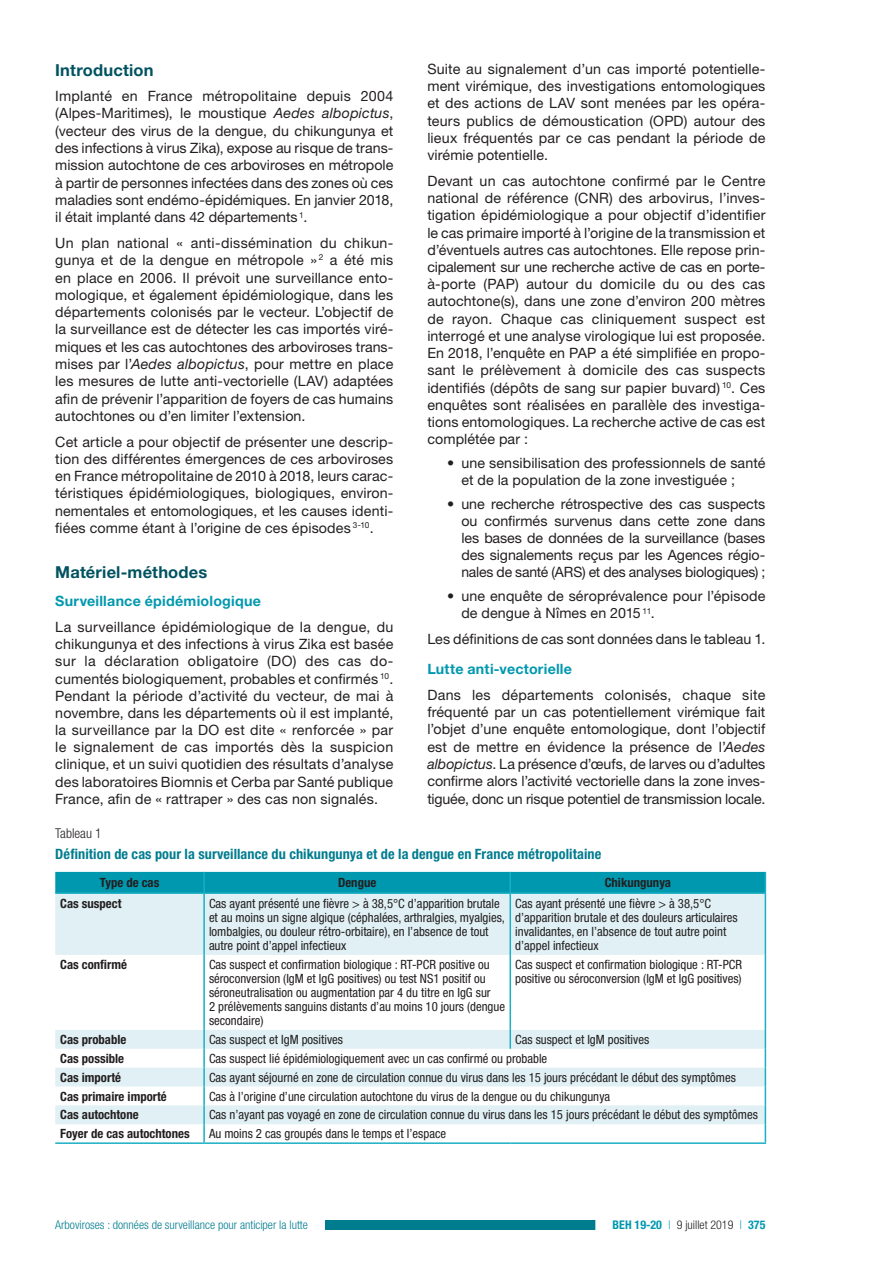
<style>
.page{position:relative;width:893px;height:1263px;background:#fff}
.page>*{position:absolute;margin:0;border:0;box-sizing:border-box;transform-origin:0 0}
.t1{font:700 16.5px "Helvetica Neue LT Std";letter-spacing:.01em;color:#005260}
.t2{font:14.25px/17.2px "Helvetica Neue LT Std";letter-spacing:.01em;color:#231f20;text-align:justify}
.t3{font:700 condensed 14.25px "Helvetica Neue LT Std";letter-spacing:.01em;color:#007c8f}
.t4{font:700 14.25px "Helvetica Neue LT Std";letter-spacing:.015em;color:#0098af}
.t5{font:300 condensed 13.5px "Helvetica Neue LT Std";color:#231f20}
.t6{font:condensed 12.75px/14.1px "Helvetica Neue LT Std";color:#231f20}
.t7{font:700 condensed 12.75px "Helvetica Neue LT Std";color:#231f20}
.t8{font:300 condensed 12px "Helvetica Neue LT Std";color:#007c8f}
.t9{font:300 condensed 12px "Helvetica Neue LT Std";color:#231f20}
.s1{font-style:italic}
.s2{font-weight:700;color:#0098af}
.s3{color:#0098af}
</style>
<div class="page">
<div style="left:55px;top:1220px;width:596px;height:10px;background:#007c8f"></div>
<div style="left:38px;top:1218px;width:287px;height:13px;background:#fff"></div>
<div style="left:595px;top:1219px;width:188px;height:12px;background:#fff"></div>
<svg style="left:55px;top:894px;width:710px;height:230px;fill:#e7f3f6"></svg>
<hr style="left:55px;top:892px;width:149px;height:2px;background:#1aafc4">
<hr style="left:204px;top:892px;width:306px;height:2px;background:#1aafc4">
<div style="left:55px;top:872px;width:711px;height:21px;background:#0098af"></div>
<hr style="left:510px;top:892px;width:256px;height:2px;background:#1aafc4">
<hr style="left:203px;top:894px;width:2px;height:61px;background:#1aafc4">
<hr style="left:509px;top:894px;width:2px;height:61px;background:#1aafc4">
<hr style="left:765px;top:894px;width:1px;height:61px;background:#1aafc4">
<hr style="left:203px;top:955px;width:2px;height:75px;background:#1aafc4">
<hr style="left:509px;top:955px;width:2px;height:75px;background:#1aafc4">
<hr style="left:765px;top:955px;width:1px;height:75px;background:#1aafc4">
<svg style="left:509px;top:1030px;width:2px;height:19px"></svg>
<hr style="left:55px;top:1142px;width:149px;height:2px;background:#1aafc4">
<hr style="left:204px;top:1142px;width:306px;height:2px;background:#1aafc4">
<hr style="left:510px;top:1142px;width:256px;height:2px;background:#1aafc4">
<svg style="left:203px;top:1030px;width:2px;height:112px"></svg>
<svg style="left:765px;top:1030px;width:1px;height:112px"></svg>
<p class="t1" style="left:55px;top:59px;width:100px">Introduction</p>
<p class="t2" style="left:55px;top:87px;width:340px">Implanté en France métropolitaine depuis 2004 (Alpes-Maritimes), le moustique <span class="s1">Aedes albopictus</span>, (vecteur des virus de la dengue, du chikungunya et des infections à virus Zika), expose au risque de trans&shy;mission autochtone de ces arboviroses en métropole à partir de personnes infectées dans des zones où ces maladies sont endémo-épidémiques. En janvier 2018, il était implanté dans 42 départements <sup>1</sup>.</p>
<p class="t2" style="left:55px;top:234px;width:340px">Un plan national « anti-dissémination du chikun&shy;gunya et de la dengue en métropole » <sup>2</sup> a été mis en place en 2006. Il prévoit une surveillance ento&shy;mologique, et également épidémiologique, dans les départements colonisés par le vecteur. L’objectif de la surveillance est de détecter les cas importés viré&shy;miques et les cas autochtones des arboviroses trans&shy;mises par l’<span class="s1">Aedes albopictus</span>, pour mettre en place les mesures de lutte anti-vectorielle (LAV) adaptées afin de prévenir l’apparition de foyers de cas humains autochtones ou d’en limiter l’extension.</p>
<p class="t2" style="left:55px;top:433px;width:340px;text-align:left">Cet article a pour objectif de présenter une descrip&shy;tion des différentes émergences de ces arboviroses en France métropolitaine de 2010 à 2018, leurs carac&shy;téristiques épidémiologiques, biologiques, environ‑ nementales et entomologiques, et les causes identi&shy;fiées comme étant à l’origine de ces épisodes <sup>3-10</sup>.</p>
<p class="t1" style="left:55px;top:562px;width:153px">Matériel-méthodes</p>
<p class="t4" style="left:55px;top:592px;width:207px">Surveillance épidémiologique</p>
<p class="t2" style="left:55px;top:618px;width:340px;text-align:left">La surveillance épidémiologique de la dengue, du chikungunya et des infections à virus Zika est basée sur la déclaration obligatoire (DO) des cas do-‑ cumentés biologiquement, probables et confirmés <sup>10</sup>.<br>Pendant la période d’activité du vecteur, de mai à novembre, dans les départements où il est implanté, la surveillance par la DO est dite « renforcée » par le signalement de cas importés dès la suspicion clinique, et un suivi quotidien des résultats d’analyse des laboratoires Biomnis et Cerba par Santé publique France, afin de « rattraper » des cas non signalés.</p>
<p class="t2" style="left:427px;top:60px;width:340px">Suite au signalement d’un cas importé potentielle&shy;ment virémique, des investigations entomologiques et des actions de LAV sont menées par les opéra&shy;teurs publics de démoustication (OPD) autour des lieux fréquentés par ce cas pendant la période de virémie potentielle.</p>
<p class="t2" style="left:427px;top:172px;width:340px">Devant un cas autochtone confirmé par le Centre national de référence (CNR) des arbovirus, l’inves&shy;tigation épidémiologique a pour objectif d’identifier le cas primaire importé à l’origine de la transmission et d’éventuels autres cas autochtones. Elle repose prin&shy;cipalement sur une recherche active de cas en porte&shy;à-porte (PAP) autour du domicile du ou des cas autochtone(s), dans une zone d’environ 200 mètres de rayon. Chaque cas cliniquement suspect est interrogé et une analyse virologique lui est proposée.<br>En 2018, l’enquête en PAP a été simplifiée en propo&shy;sant le prélèvement à domicile des cas suspects identifiés (dépôts de sang sur papier buvard) <sup>10</sup>. Ces enquêtes sont réalisées en parallèle des investiga&shy;tions entomologiques. La recherche active de cas est complétée par :</p>
<p class="t2" style="left:461px;top:454px;width:306px;text-indent:-14px">• une sensibilisation des professionnels de santé et de la population de la zone investiguée ;</p>
<p class="t2" style="left:461px;top:495px;width:306px;text-indent:-14px">• une recherche rétrospective des cas suspects ou confirmés survenus dans cette zone dans les bases de données de la surveillance (bases des signalements reçus par les Agences régio&shy;nales de santé (ARS) et des analyses biologiques) ;</p>
<p class="t2" style="left:461px;top:587px;width:306px;text-indent:-14px">• une enquête de séroprévalence pour l’épisode de dengue à Nîmes en 2015 <sup>11</sup>.</p>
<p class="t2" style="left:427px;top:630px;width:340px">Les définitions de cas sont données dans le tableau 1.</p>
<p class="t4" style="left:427px;top:660px;width:146px">Lutte anti-vectorielle</p>
<p class="t2" style="left:427px;top:686px;width:340px">Dans les départements colonisés, chaque site fréquenté par un cas potentiellement virémique fait l’objet d’une enquête entomologique, dont l’objectif est de mettre en évidence la présence de l’<span class="s1">Aedes albopictus</span>. La présence d’œufs, de larves ou d’adultes confirme alors l’activité vectorielle dans la zone inves&shy;tiguée, donc un risque potentiel de transmission locale.</p>
<p class="t5" style="left:55px;top:825px;width:48px">Tableau 1</p>
<p class="t3" style="left:55px;top:845px;width:548px">Définition de cas pour la surveillance du chikungunya et de la dengue en France métropolitaine</p>
<p class="t7" style="left:100px;top:875px;width:61px">Type de cas</p>
<p class="t7" style="left:338px;top:875px;width:40px">Dengue</p>
<p class="t7" style="left:605px;top:875px;width:68px">Chikungunya</p>
<p class="t7" style="left:60px;top:896px;width:63px">Cas suspect</p>
<p class="t6" style="left:209px;top:896px;width:298px">Cas ayant présenté une fièvre &gt; à 38,5°C d’apparition brutale et au moins un signe algique (céphalées, arthralgies, myalgies, lombalgies, ou douleur rétro-orbitaire), en l’absence de tout autre point d’appel infectieux</p>
<p class="t6" style="left:515px;top:896px;width:224px">Cas ayant présenté une fièvre &gt; à 38,5°C d’apparition brutale et des douleurs articulaires invalidantes, en l’absence de tout autre point d’appel infectieux</p>
<p class="t7" style="left:60px;top:956px;width:68px">Cas confirmé</p>
<p class="t6" style="left:209px;top:957px;width:298px">Cas suspect et confirmation biologique : RT-PCR positive ou séroconversion (IgM et IgG positives) ou test NS1 positif ou séroneutralisation ou augmentation par 4 du titre en IgG sur<br>2 prélèvements sanguins distants d’au moins 10 jours (dengue secondaire)</p>
<p class="t6" style="left:515px;top:957px;width:228px">Cas suspect et confirmation biologique : RT-PCR positive ou séroconversion (IgM et IgG positives)</p>
<p class="t7" style="left:60px;top:1031px;width:68px">Cas probable</p>
<p class="t6" style="left:209px;top:1032px;width:136px">Cas suspect et IgM positives</p>
<p class="t6" style="left:515px;top:1032px;width:136px">Cas suspect et IgM positives</p>
<p class="t7" style="left:60px;top:1050px;width:65px">Cas possible</p>
<p class="t6" style="left:209px;top:1051px;width:340px">Cas suspect lié épidémiologiquement avec un cas confirmé ou probable</p>
<p class="t7" style="left:60px;top:1069px;width:62px">Cas importé</p>
<p class="t6" style="left:209px;top:1070px;width:528px">Cas ayant séjourné en zone de circulation connue du virus dans les 15 jours précédant le début des symptômes</p>
<p class="t7" style="left:60px;top:1088px;width:108px">Cas primaire importé</p>
<p class="t6" style="left:209px;top:1089px;width:403px">Cas à l’origine d’une circulation autochtone du virus de la dengue ou du chikungunya</p>
<p class="t7" style="left:60px;top:1107px;width:80px">Cas autochtone</p>
<p class="t6" style="left:209px;top:1108px;width:550px">Cas n’ayant pas voyagé en zone de circulation connue du virus dans les 15 jours précédant le début des symptômes</p>
<p class="t7" style="left:60px;top:1126px;width:131px">Foyer de cas autochtones</p>
<p class="t6" style="left:209px;top:1126px;width:239px">Au moins 2 cas groupés dans le temps et l’espace</p>
<p class="t8" style="left:55px;top:1218px;width:254px">Arboviroses : données de surveillance pour anticiper la lutte</p>
<p class="t9" style="left:613px;top:1218px;width:154px"><span class="s2">BEH 19-20</span> <span class="s3">|</span> 9 juillet 2019 <span class="s3">|</span> <span class="s2">375</span></p>
</div>
